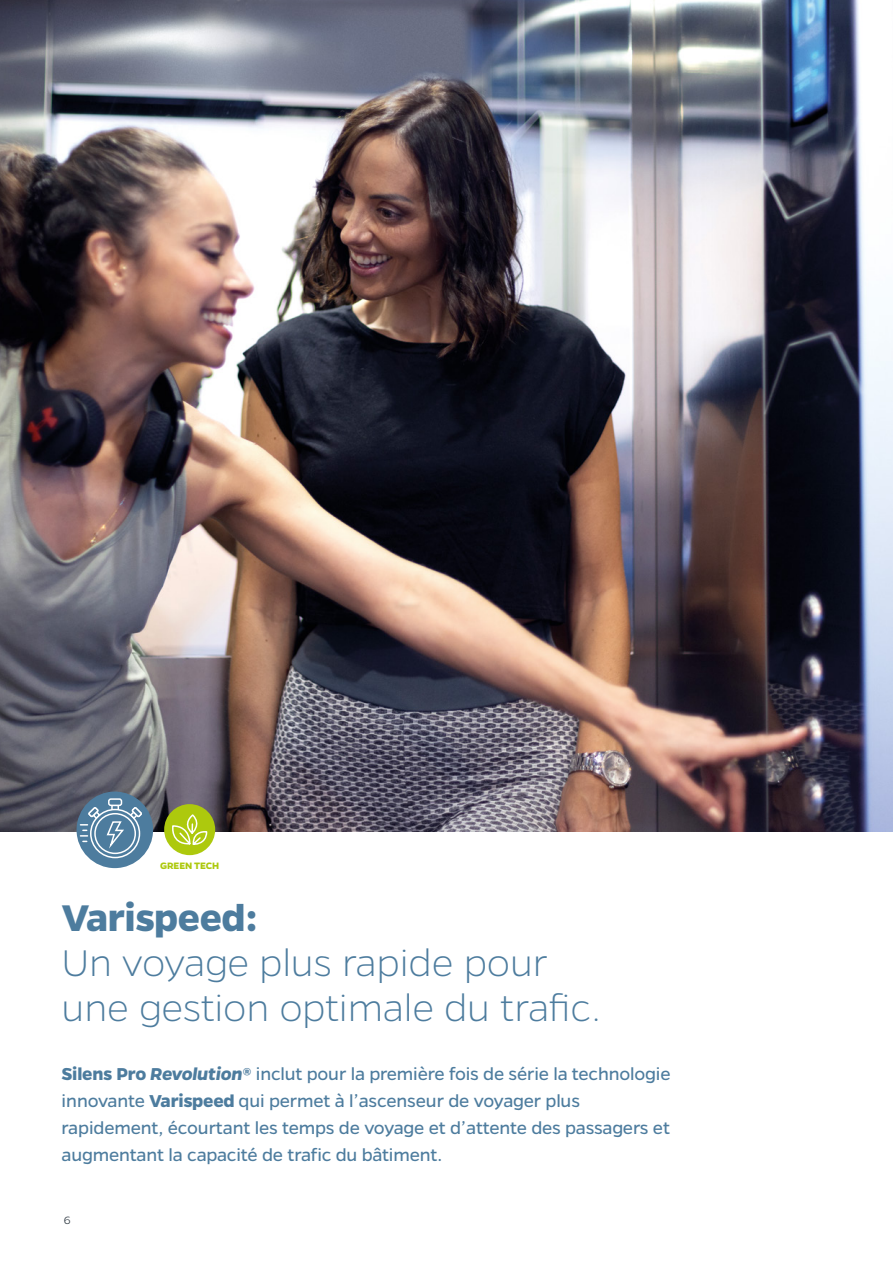
<style>
.page{position:relative;width:893px;height:1263px;background:#fff}
.page>*{position:absolute;margin:0;border:0;box-sizing:border-box;transform-origin:0 0}
.t1{font:200 42px/45px "Gentona";letter-spacing:-.005em;color:#4d7c9e}
.t2{font:700 42px "Gentona";letter-spacing:-.01em;color:#4d7c9e}
.t3{font:19.5px/27px "Gentona";letter-spacing:-.01em;color:#4d7c9e}
.t4{font:300 12px "Gentona";color:#333e47}
.t5{font:700 10.5px "Gentona";letter-spacing:-.005em;color:#adc90d}
.s1{font-weight:700}
.s2{font-weight:700;font-style:italic}
</style>
<div class="page">
<img style="left:0;top:0;width:893px;height:831px">
<div style="left:77px;top:791px;width:76px;height:77px;background:#4d7c9e;border-radius:50%"></div>
<div style="left:164px;top:804px;width:51px;height:51px;background:#adc90d;border-radius:50%"></div>
<svg style="left:170px;top:591px;width:38px;height:254px"></svg>
<svg style="left:91px;top:809px;width:48px;height:48px"></svg>
<div style="left:90px;top:809px;width:50px;height:49px;border:2px solid #fff;border-radius:50%"></div>
<div style="left:94px;top:813px;width:42px;height:41px;border:2px solid #fff;border-radius:50%"></div>
<div style="left:108px;top:798px;width:14px;height:8px;border:2px solid #fff;border-radius:2px"></div>
<svg style="left:80px;top:806px;width:62px;height:46px"></svg>
<p class="t5" style="left:160px;top:859px;width:61px">GREEN TECH</p>
<h1 class="t2" style="left:62px;top:893px;width:197px">Varispeed:</h1>
<h1 class="t1" style="left:62px;top:939px;width:541px">Un voyage plus rapide pour une gestion optimale du trafic.</h1>
<p class="t3" style="left:62px;top:1060px;width:610px"><span class="s1">Silens Pro</span> <span class="s2">Revolution</span><span class="s1">®</span> inclut pour la première fois de série la technologie innovante <span class="s1">Varispeed</span> qui permet à l’ascenseur de voyager plus rapidement, écourtant les temps de voyage et d’attente des passagers et augmentant la capacité de trafic du bâtiment.</p>
<p class="t4" style="left:64px;top:1214px;width:8px">6</p>
</div>
